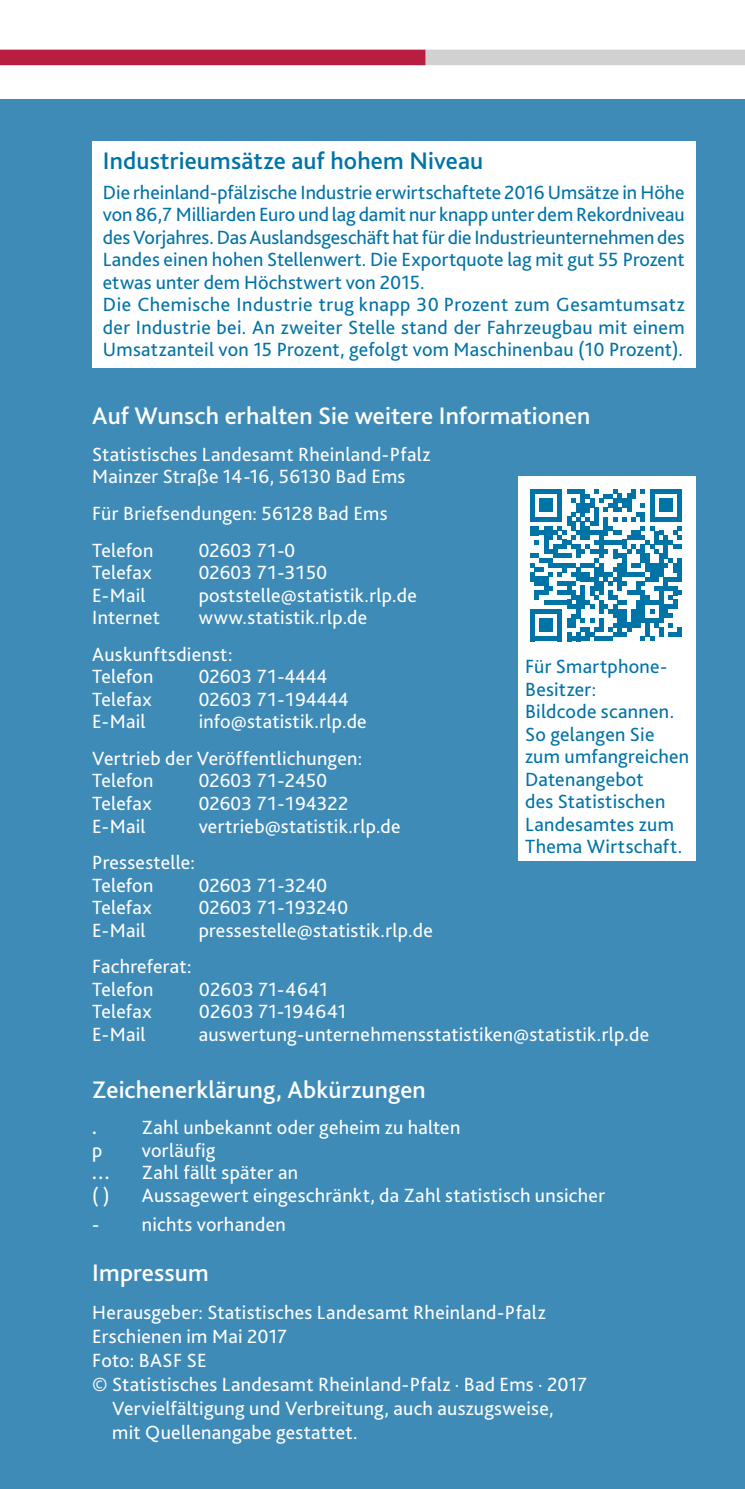
<style>
.page{position:relative;width:745px;height:1489px;background:#fff}
.page>*{position:absolute;margin:0;border:0;box-sizing:border-box;transform-origin:0 0}
.t1{font:500 25px "Bliss 2";letter-spacing:.005em;color:#fff}
.t2{font:500 25px "Bliss 2";letter-spacing:.005em;color:#0073a7}
.t3{font:20px/22.5px "Bliss 2";letter-spacing:.015em;color:#fff}
.t4{font:20px/22.5px "Bliss 2";letter-spacing:.005em;color:#0073a7}
.t5{font:700 20px "Bliss 2";color:#fff}
</style>
<div class="page">
<div style="left:0;top:50px;width:425px;height:15px;background:#b71e3f"></div>
<div style="left:425px;top:50px;width:319px;height:15px;background:#d1d1d1"></div>
<div style="left:0;top:99px;width:744px;height:1389px;background:#3e8bb8"></div>
<div style="left:517px;top:476px;width:177px;height:384px;background:#fff"></div>
<svg style="left:530px;top:489px;width:151px;height:152px"></svg>
<div style="left:92px;top:142px;width:602px;height:226px;background:#fff"></div>
<p class="t2" style="left:103px;top:145px;width:382px">Industrieumsätze auf hohem Niveau</p>
<p class="t4" style="left:103px;top:180px;width:583px">Die rheinland-pfälzische Industrie erwirtschaftete 2016 Umsätze in Höhe von 86,7 Milliarden Euro und lag damit nur knapp unter dem Rekordniveau des Vorjahres. Das Auslandsgeschäft hat für die Industrieunternehmen des Landes einen hohen Stellenwert. Die Exportquote lag mit gut 55 Prozent etwas unter dem Höchstwert von 2015.<br>Die Chemische Industrie trug knapp 30 Prozent zum Gesamtumsatz der Industrie bei. An zweiter Stelle stand der Fahrzeugbau mit einem Umsatzanteil von 15 Prozent, gefolgt vom Maschinenbau (10 Prozent).</p>
<p class="t1" style="left:92px;top:400px;width:499px">Auf Wunsch erhalten Sie weitere Informationen</p>
<p class="t3" style="left:92px;top:442px;width:339px">Statistisches Landesamt Rheinland-Pfalz<br>Mainzer Straße 14-16, 56130 Bad Ems</p>
<p class="t3" style="left:92px;top:494px;width:296px;line-height:36.8px">Für Briefsendungen: 56128 Bad Ems<br>Telefon</p>
<p class="t3" style="left:198px;top:538px;width:98px">02603 71-0</p>
<p class="t3" style="left:92px;top:561px;width:61px">Telefax</p>
<p class="t3" style="left:198px;top:561px;width:130px">02603 71-3150</p>
<p class="t3" style="left:92px;top:583px;width:55px">E-Mail</p>
<p class="t3" style="left:198px;top:583px;width:219px">poststelle@statistik.rlp.de</p>
<p class="t3" style="left:92px;top:606px;width:69px">Internet</p>
<p class="t3" style="left:92px;top:599px;width:276px;line-height:36.8px;text-indent:106px">www.statistik.rlp.de<br>Auskunftsdienst:</p>
<p class="t3" style="left:92px;top:665px;width:63px">Telefon</p>
<p class="t3" style="left:198px;top:665px;width:130px">02603 71-4444</p>
<p class="t3" style="left:92px;top:687px;width:61px">Telefax</p>
<p class="t3" style="left:198px;top:687px;width:151px">02603 71-194444</p>
<p class="t3" style="left:92px;top:710px;width:55px">E-Mail</p>
<p class="t3" style="left:92px;top:703px;width:276px;line-height:36.8px;text-align:right">info@statistik.rlp.de<br>Vertrieb der Veröffentlichungen:</p>
<p class="t3" style="left:92px;top:769px;width:63px">Telefon</p>
<p class="t3" style="left:198px;top:769px;width:130px">02603 71-2450</p>
<p class="t3" style="left:92px;top:792px;width:61px">Telefax</p>
<p class="t3" style="left:198px;top:792px;width:151px">02603 71-194322</p>
<p class="t3" style="left:92px;top:814px;width:55px">E-Mail</p>
<p class="t3" style="left:198px;top:814px;width:203px">vertrieb@statistik.rlp.de</p>
<p class="t3" style="left:92px;top:851px;width:104px">Pressestelle:<br>Telefon</p>
<p class="t3" style="left:198px;top:873px;width:130px">02603 71-3240</p>
<p class="t3" style="left:92px;top:896px;width:61px">Telefax</p>
<p class="t3" style="left:198px;top:896px;width:151px">02603 71-193240</p>
<p class="t3" style="left:92px;top:918px;width:55px">E-Mail</p>
<p class="t3" style="left:198px;top:918px;width:235px">pressestelle@statistik.rlp.de</p>
<p class="t3" style="left:92px;top:955px;width:101px">Fachreferat:<br>Telefon</p>
<p class="t3" style="left:198px;top:978px;width:131px">02603 71-4641</p>
<p class="t4" style="left:524px;top:655px;width:166px">Für Smartphone-<br>Besitzer:<br>Bildcode scannen.<br>So gelangen Sie zum umfangreichen<br>Datenangebot<br>des Statistischen<br>Landesamtes zum<br>Thema Wirtschaft.</p>
<p class="t3" style="left:92px;top:1000px;width:61px">Telefax</p>
<p class="t3" style="left:198px;top:1000px;width:149px">02603 71-194641</p>
<p class="t3" style="left:92px;top:1023px;width:55px">E-Mail</p>
<p class="t3" style="left:198px;top:1023px;width:451px">auswertung-unternehmensstatistiken@statistik.rlp.de</p>
<p class="t1" style="left:92px;top:1073px;width:335px">Zeichenerklärung, Abkürzungen</p>
<p class="t5" style="left:92px;top:1115px;width:6px">.</p>
<p class="t3" style="left:142px;top:1116px;width:320px">Zahl unbekannt oder geheim zu halten</p>
<p class="t3" style="left:92px;top:1138px;width:12px">p</p>
<p class="t3" style="left:142px;top:1138px;width:75px">vorläufig</p>
<p class="t5" style="left:92px;top:1160px;width:19px">...</p>
<p class="t3" style="left:142px;top:1161px;width:158px">Zahl fällt später an</p>
<p class="t3" style="left:92px;top:1183px;width:19px">( )</p>
<p class="t3" style="left:142px;top:1183px;width:464px">Aussagewert eingeschränkt, da Zahl statistisch unsicher</p>
<p class="t3" style="left:92px;top:1213px;width:195px">- nichts vorhanden</p>
<p class="t1" style="left:92px;top:1257px;width:118px">Impressum</p>
<p class="t3" style="left:92px;top:1301px;width:454px">Herausgeber: Statistisches Landesamt Rheinland-Pfalz</p>
<p class="t3" style="left:92px;top:1325px;width:196px">Erschienen im Mai 2017</p>
<p class="t3" style="left:92px;top:1349px;width:116px">Foto: BASF SE</p>
<p class="t3" style="left:92px;top:1373px;width:496px">© Statistisches Landesamt Rheinland-Pfalz · Bad Ems · 2017</p>
<p class="t3" style="left:112px;top:1397px;width:442px">Vervielfältigung und Verbreitung, auch auszugsweise,</p>
<p class="t3" style="left:112px;top:1421px;width:247px">mit Quellenangabe gestattet.</p>
</div>
